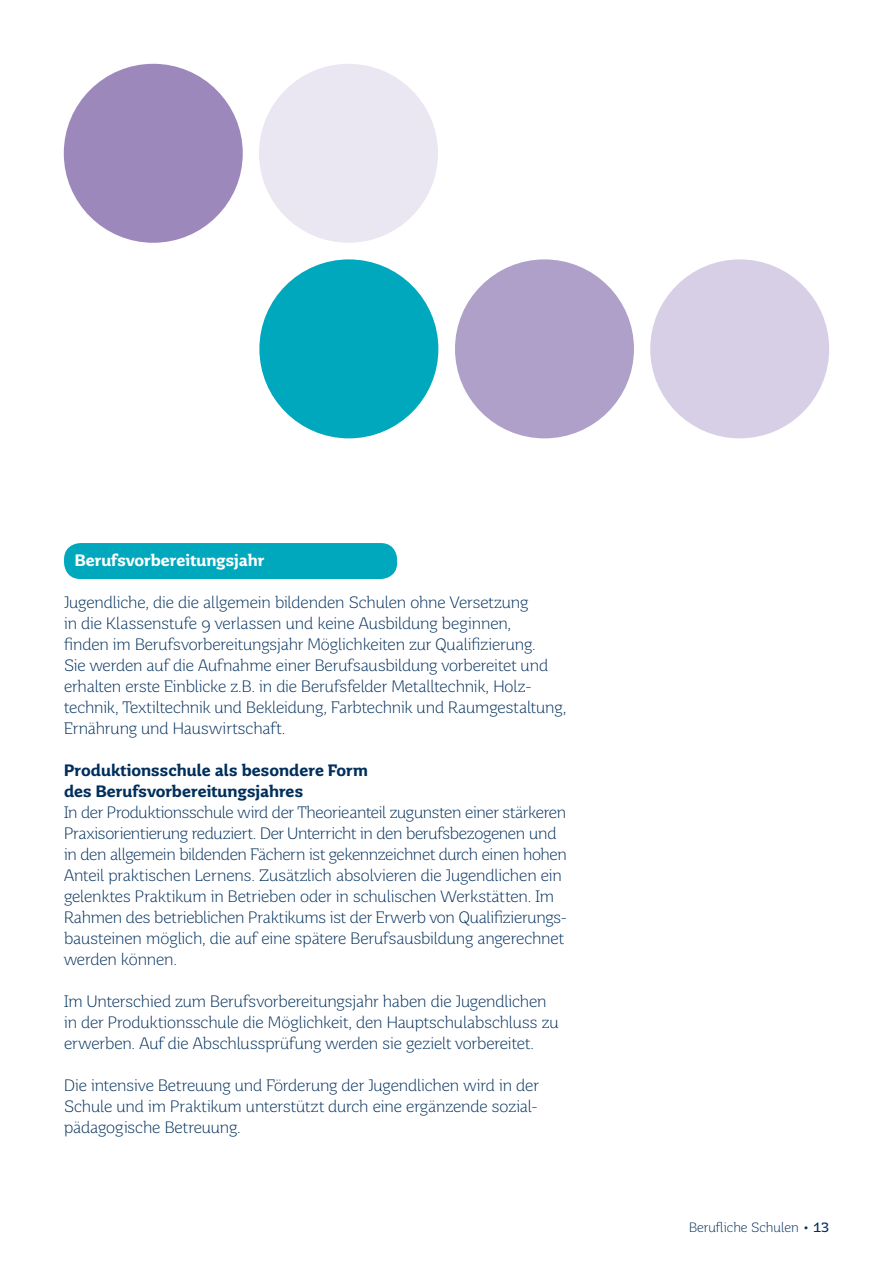
<style>
.page{position:relative;width:893px;height:1263px;background:#fff}
.page>*{position:absolute;margin:0;border:0;box-sizing:border-box;transform-origin:0 0}
.t1{font:300 16.5px/21px "Saar Pro";letter-spacing:-.005em;color:#002f5c}
.t2{font:700 16.5px/21px "Saar Pro";letter-spacing:.005em;color:#002f5c}
.t3{font:700 16.5px "Saar Pro";letter-spacing:.005em;color:#fff}
.t4{font:300 13.5px "Saar Pro";color:#002f5c}
.s1{font-weight:400}
</style>
<div class="page">
<div style="left:64px;top:64px;width:179px;height:179px;background:#9c88bb;border-radius:50%"></div>
<div style="left:259px;top:64px;width:179px;height:179px;background:#ebe7f2;border-radius:50%"></div>
<div style="left:259px;top:259px;width:179px;height:179px;background:#00a8bd;border-radius:50%"></div>
<div style="left:455px;top:259px;width:179px;height:179px;background:#afa0c9;border-radius:50%"></div>
<div style="left:650px;top:259px;width:179px;height:179px;background:#d7cfe5;border-radius:50%"></div>
<div style="left:64px;top:543px;width:333px;height:36px;background:#00a8bd;border-radius:16px"></div>
<p class="t3" style="left:75px;top:550px;width:191px">Berufsvorbereitungsjahr</p>
<p class="t1" style="left:64px;top:591px;width:504px">Jugendliche, die die allgemein bildenden Schulen ohne Versetzung<br>in die Klassenstufe 9 verlassen und keine Ausbildung beginnen,<br>finden im Berufsvorbereitungsjahr Möglichkeiten zur Qualifizierung.<br>Sie werden auf die Aufnahme einer Berufsausbildung vorbereitet und erhalten erste Einblicke z.B. in die Berufsfelder Metalltechnik, Holz&shy;technik, Textiltechnik und Bekleidung, Farbtechnik und Raumgestaltung, Ernährung und Hauswirtschaft.</p>
<p class="t2" style="left:64px;top:759px;width:305px">Produktionsschule als besondere Form des Berufsvorbereitungsjahres</p>
<p class="t1" style="left:64px;top:801px;width:504px">In der Produktionsschule wird der Theorieanteil zugunsten einer stärkeren Praxisorientierung reduziert. Der Unterricht in den berufsbezogenen und in den allgemein bildenden Fächern ist gekennzeichnet durch einen hohen Anteil praktischen Lernens. Zusätzlich absolvieren die Jugendlichen ein gelenktes Praktikum in Betrieben oder in schulischen Werkstätten. Im Rahmen des betrieblichen Praktikums ist der Erwerb von Qualifizierungs&shy;bausteinen möglich, die auf eine spätere Berufsausbildung angerechnet werden können.</p>
<p class="t1" style="left:64px;top:991px;width:496px">Im Unterschied zum Berufsvorbereitungsjahr haben die Jugendlichen in der Produktionsschule die Möglichkeit, den Hauptschulabschluss zu erwerben. Auf die Abschlussprüfung werden sie gezielt vorbereitet.</p>
<p class="t1" style="left:64px;top:1075px;width:476px">Die intensive Betreuung und Förderung der Jugendlichen wird in der<br>Schule und im Praktikum unterstützt durch eine ergänzende sozial&shy;pädagogische Betreuung.</p>
<p class="t4" style="left:689px;top:1219px;width:141px">Berufliche Schulen <span class="s1">• 13</span></p>
</div>
